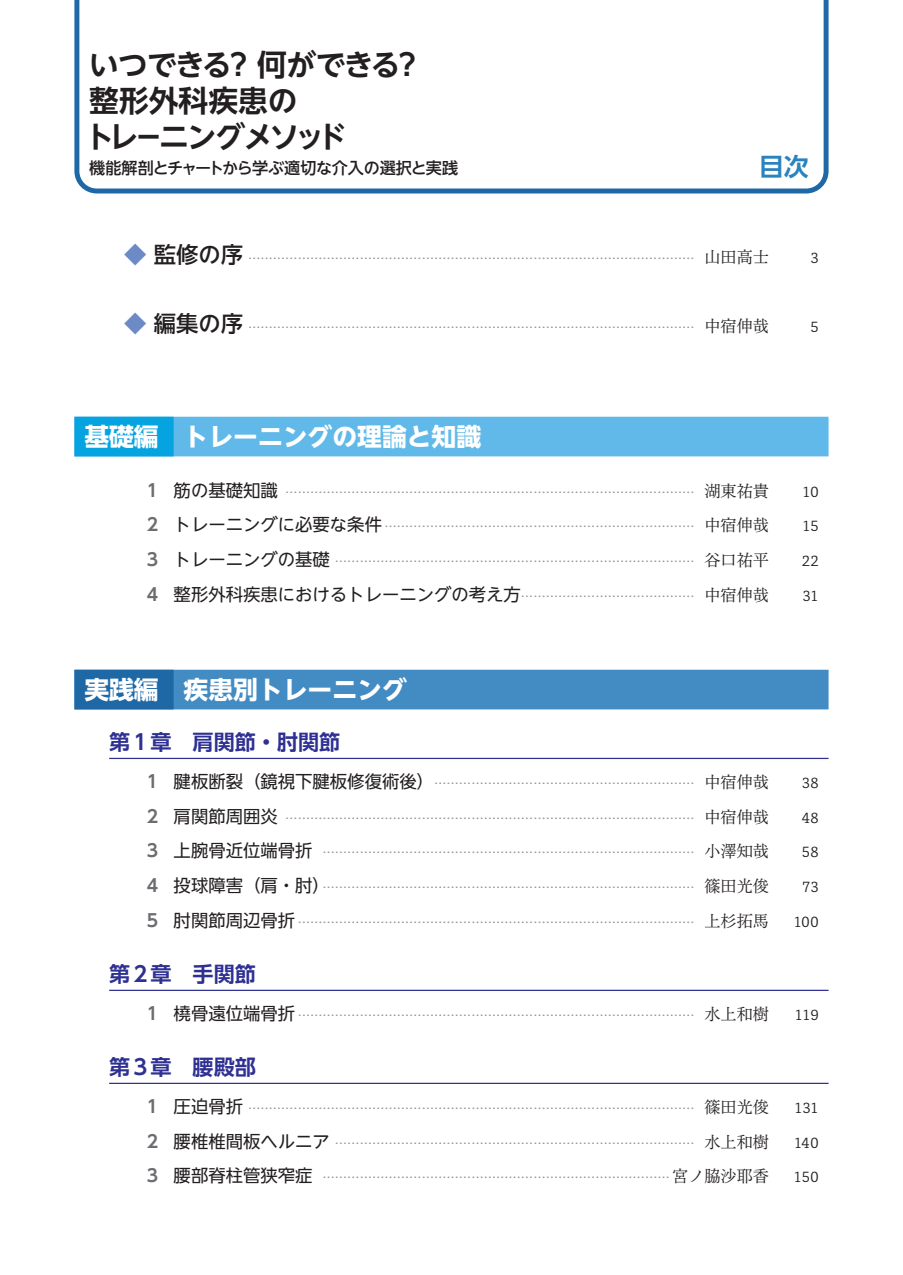
<style>
.page{position:relative;width:903px;height:1275px;background:#fff}
.page>*{position:absolute;margin:0;border:0;box-sizing:border-box;transform-origin:0 0}
.t1{font:29.75px/36.1px "UD Shin Go NT Pr 6 De Bold 90 pv RKSJ H";letter-spacing:-.055em;color:#231f20}
.t2{font:24.85px "UD Shin Go NT Pr 6 Bold 90 pv RKSJ H";color:#fff}
.t3{font:24.85px "UD Shin Go NT Pr 6 De Bold 90 pv RKSJ H";color:#2a83be}
.t4{font:21px "UD Shin Go NT Pr 6 De Bold 90 pv RKSJ H";color:#2e3092}
.t5{font:17.32px "UD Shin Go NT Pr 6 Regular 90 pv RKSJ H";color:#231f20}
.t6{font:16.1px "UD Shin Go NT Pr 6 Medium 90 pv RKSJ H";letter-spacing:-.025em;color:#231f20}
.t7{font:13.65px "P Bunkyu Go Pr 6 R 90 pv RKSJ H";letter-spacing:-.005em;color:#231f20}
.t8{font:12.42px "P Bunkyu Go Pr 6 R 90 pv RKSJ H";color:#939598}
.s1{font-family:"UD Shin Go NT Pr 6 Medium 90 pv RKSJ H";font-size:22.4px;color:#6c8bc6}
.s2{font-family:"UD Shin Go NT Pr 6 Medium 90 pv RKSJ H";font-size:22.4px;color:#231f20}
.s3{font-family:"P Bunkyu Min Pr 6 R 90 pv RKSJ H";font-size:16.1px;color:#231f20}
.s4{font-family:"UD Shin Go NT Pr 6 De Bold 90 pv RKSJ H";font-size:17.32px;color:#6c6d70}
.s5{font-family:"UD Shin Go NT Pr 6 Regular 90 pv RKSJ H";font-size:17.32px;color:#231f20}
.s6{font-family:"UD Shin Go NT Pr 6 De Bold 90 pv RKSJ H";color:#6c6d70}
.s7{font-family:"P Bunkyu Go Pr 6 R 90 pv RKSJ H";font-size:12.42px;color:#939598}
.s8{font-family:"P Bunkyu Min Pr 6 R 90 pv RKSJ H";font-size:16.1px}
</style>
<div class="page">
<div style="left:74px;top:417px;width:754px;height:39px;background:#60b9e8"></div>
<div style="left:74px;top:417px;width:100px;height:39px;background:#05a4e0"></div>
<div style="left:74px;top:670px;width:754px;height:39px;background:#438bc3"></div>
<div style="left:74px;top:670px;width:100px;height:39px;background:#1e68a6"></div>
<hr style="left:109px;top:758px;width:719px;height:1px;background:#2e3092">
<hr style="left:109px;top:990px;width:719px;height:1px;background:#2e3092">
<hr style="left:109px;top:1083px;width:719px;height:1px;background:#2e3092">
<svg style="left:74px;top:0;width:755px;height:194px"></svg>
<h1 class="t1" style="left:85px;top:51px;width:339px">いつできる？ 何ができる？整形外科疾患の<br>トレーニングメソッド</h1>
<p class="t6" style="left:89px;top:161px;width:370px">機能解剖とチャートから学ぶ適切な介入の選択と実践</p>
<h2 class="t3" style="left:759px;top:157px;width:51px">目次</h2>
<p class="t8" style="left:124px;top:253px;width:646px"><span class="s1">◆</span> <span class="s2">監修の序</span> ……………………………………………………………………………………………… <span class="s3">山田高士</span></p>
<p class="t7" style="left:810px;top:252px;width:10px">3</p>
<p class="t8" style="left:124px;top:323px;width:646px"><span class="s1">◆</span> <span class="s2">編集の序</span> ……………………………………………………………………………………………… <span class="s3">中宿伸哉</span></p>
<p class="t7" style="left:810px;top:322px;width:10px">5</p>
<h2 class="t2" style="left:84px;top:427px;width:398px">基礎編　トレーニングの理論と知識</h2>
<p class="t8" style="left:144px;top:487px;width:627px"><span class="s4">１</span> <span class="s5">筋の基礎知識</span> ……………………………………………………………………………………… <span class="s3">湖東祐貴</span></p>
<p class="t7" style="left:802px;top:486px;width:18px">10</p>
<p class="t8" style="left:144px;top:522px;width:627px"><span class="s4">２</span> <span class="s5">トレーニングに必要な条件</span> ………………………………………………………………… <span class="s3">中宿伸哉</span></p>
<p class="t7" style="left:802px;top:521px;width:18px">15</p>
<p class="t8" style="left:144px;top:557px;width:627px"><span class="s4">３</span> <span class="s5">トレーニングの基礎</span> …………………………………………………………………………… <span class="s3">谷口祐平</span></p>
<p class="t7" style="left:802px;top:556px;width:18px">22</p>
<h3 class="t5" style="left:144px;top:588px;width:627px"><span class="s6">４</span> 整形外科疾患におけるトレーニングの考え方<span class="s7">……………………………………</span> <span class="s8">中宿伸哉</span></h3>
<p class="t7" style="left:802px;top:590px;width:18px">31</p>
<h2 class="t2" style="left:84px;top:680px;width:324px">実践編　疾患別トレーニング</h2>
<h3 class="t4" style="left:109px;top:734px;width:233px">第1章　肩関節・肘関節</h3>
<p class="t8" style="left:144px;top:779px;width:627px"><span class="s4">１</span> <span class="s5">腱板断裂（鏡視下腱板修復術後）</span>……………………………………………………… <span class="s3">中宿伸哉</span></p>
<p class="t7" style="left:802px;top:778px;width:18px">38</p>
<p class="t8" style="left:144px;top:813px;width:627px"><span class="s4">２</span> <span class="s5">肩関節周囲炎</span> ……………………………………………………………………………………… <span class="s3">中宿伸哉</span></p>
<p class="t7" style="left:802px;top:812px;width:18px">48</p>
<p class="t8" style="left:144px;top:848px;width:627px"><span class="s4">３</span> <span class="s5">上腕骨近位端骨折</span> ……………………………………………………………………………… <span class="s3">小澤知哉</span></p>
<p class="t7" style="left:802px;top:847px;width:18px">58</p>
<p class="t8" style="left:144px;top:883px;width:627px"><span class="s4">４</span> <span class="s5">投球障害（肩・肘）</span>……………………………………………………………………………… <span class="s3">篠田光俊</span></p>
<p class="t7" style="left:802px;top:882px;width:18px">73</p>
<p class="t8" style="left:144px;top:917px;width:627px"><span class="s4">５</span> <span class="s5">肘関節周辺骨折</span> …………………………………………………………………………………… <span class="s3">上杉拓馬</span></p>
<p class="t7" style="left:794px;top:917px;width:26px">100</p>
<h3 class="t4" style="left:109px;top:966px;width:148px">第2章　手関節</h3>
<p class="t8" style="left:144px;top:1010px;width:627px"><span class="s4">１</span> <span class="s5">橈骨遠位端骨折</span> …………………………………………………………………………………… <span class="s3">水上和樹</span></p>
<p class="t7" style="left:795px;top:1010px;width:25px">119</p>
<h3 class="t4" style="left:109px;top:1059px;width:148px">第3章　腰殿部</h3>
<p class="t8" style="left:144px;top:1103px;width:627px"><span class="s4">１</span> <span class="s5">圧迫骨折</span> ……………………………………………………………………………………………… <span class="s3">篠田光俊</span></p>
<p class="t7" style="left:794px;top:1103px;width:26px">131</p>
<p class="t8" style="left:144px;top:1138px;width:627px"><span class="s4">２</span> <span class="s5">腰椎椎間板ヘルニア</span> …………………………………………………………………………… <span class="s3">水上和樹</span></p>
<p class="t7" style="left:794px;top:1137px;width:26px">140</p>
<p class="t8" style="left:144px;top:1173px;width:627px"><span class="s4">３</span> <span class="s5">腰部脊柱管狭窄症</span> ………………………………………………………………………… <span class="s3">宮ノ脇沙耶香</span></p>
<p class="t7" style="left:794px;top:1172px;width:26px">150</p>
</div>
